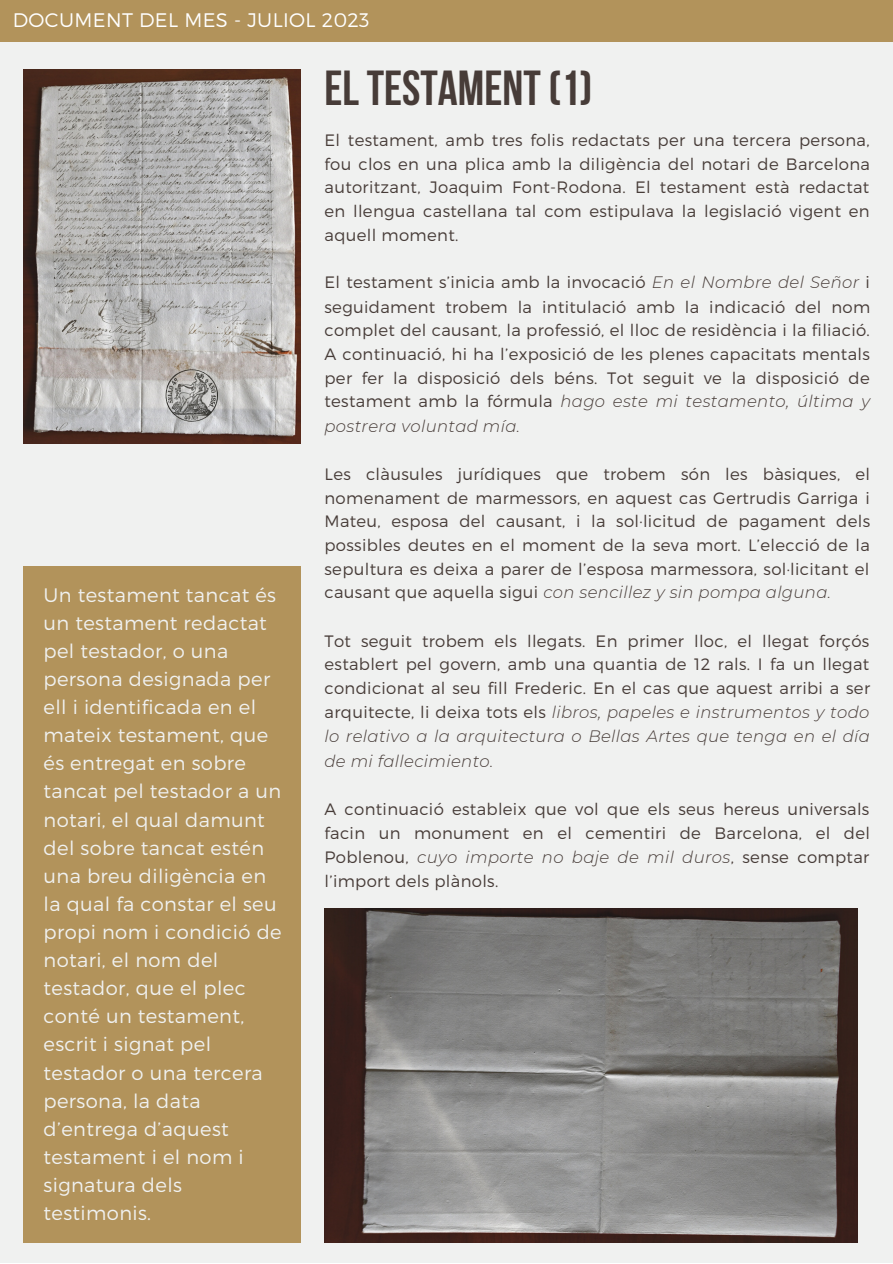
<style>
.page{position:relative;width:893px;height:1264px;background:#fff}
.page>*{position:absolute;margin:0;border:0;box-sizing:border-box;transform-origin:0 0}
.t1{font:700 49.05px "Bebas Neue";color:#473c38}
.t2{font:300 19.65px "Montserrat";letter-spacing:.02em;color:#fff}
.t3{font:300 19.5px/28px "Montserrat";letter-spacing:.02em;color:#f0f1f0}
.t4{font:300 16.5px/24px "Montserrat";letter-spacing:.02em;color:#473c38;text-align:justify}
.s1{font-style:italic}
</style>
<div class="page">
<div style="left:0;top:0;width:892px;height:1262px;background:#f0f1f0"></div>
<div style="left:24px;top:566px;width:277px;height:676px;background:#b2935b"></div>
<div style="left:0;top:0;width:892px;height:42px;background:#b2935b"></div>
<img style="left:24px;top:70px;width:276px;height:373px">
<img style="left:324px;top:908px;width:533px;height:334px">
<p class="t2" style="left:13px;top:8px;width:358px">DOCUMENT DEL MES - JULIOL 2023</p>
<p class="t3" style="left:44px;top:579px;width:240px">Un testament tancat és un testament redactat pel testador, o una persona designada per ell i identificada en el mateix testament, que és entregat en sobre tancat pel testador a un notari, el qual damunt del sobre tancat estén una breu diligència en la qual fa constar el seu propi nom i condició de notari, el nom del testador, que el plec conté un testament, escrit i signat pel testador o una tercera persona, la data d’entrega d’aquest testament i el nom i signatura dels testimonis.</p>
<p class="t1" style="left:324px;top:68px;width:269px">ELTESTAMENT(1)</p>
<p class="t4" style="left:324px;top:128px;width:547px;line-height:23.5px">El testament, amb tres folis redactats per una tercera persona, fou clos en una plica amb la diligència del notari de Barcelona autoritzant, Joaquim Font-Rodona. El testament està redactat en llengua castellana tal com estipulava la legislació vigent en aquell moment.</p>
<p class="t4" style="left:324px;top:269px;width:547px">El testament s’inicia amb la invocació <span class="s1">En el Nombre del Señor</span> i seguidament trobem la intitulació amb la indicació del nom complet del causant, la professió, el lloc de residència i la filiació.<br>A continuació, hi ha l’exposició de les plenes capacitats mentals per fer la disposició dels béns. Tot seguit ve la disposició de testament amb la fórmula <span class="s1">hago este mi testamento, última y postrera voluntad mía.</span></p>
<p class="t4" style="left:324px;top:462px;width:547px;line-height:23.5px">Les clàusules jurídiques que trobem són les bàsiques, el nomenament de marmessors, en aquest cas Gertrudis Garriga i Mateu, esposa del causant, i la sol·licitud de pagament dels possibles deutes en el moment de la seva mort. L’elecció de la sepultura es deixa a parer de l’esposa marmessora, sol·licitant el causant que aquella sigui <span class="s1">con sencillez y sin pompa alguna.</span></p>
<p class="t4" style="left:324px;top:628px;width:547px">Tot seguit trobem els llegats. En primer lloc, el llegat forçós establert pel govern, amb una quantia de 12 rals. I fa un llegat condicionat al seu fill Frederic. En el cas que aquest arribi a ser arquitecte, li deixa tots els <span class="s1">libros, papeles e instrumentos y todo lo relativo a la arquitectura o Bellas Artes que tenga en el día de mi fallecimiento.</span></p>
<p class="t4" style="left:324px;top:796px;width:547px">A continuació estableix que vol que els seus hereus universals facin un monument en el cementiri de Barcelona, el del Poblenou, <span class="s1">cuyo importe no baje de mil duros</span>, sense comptar l’import dels plànols.</p>
</div>
